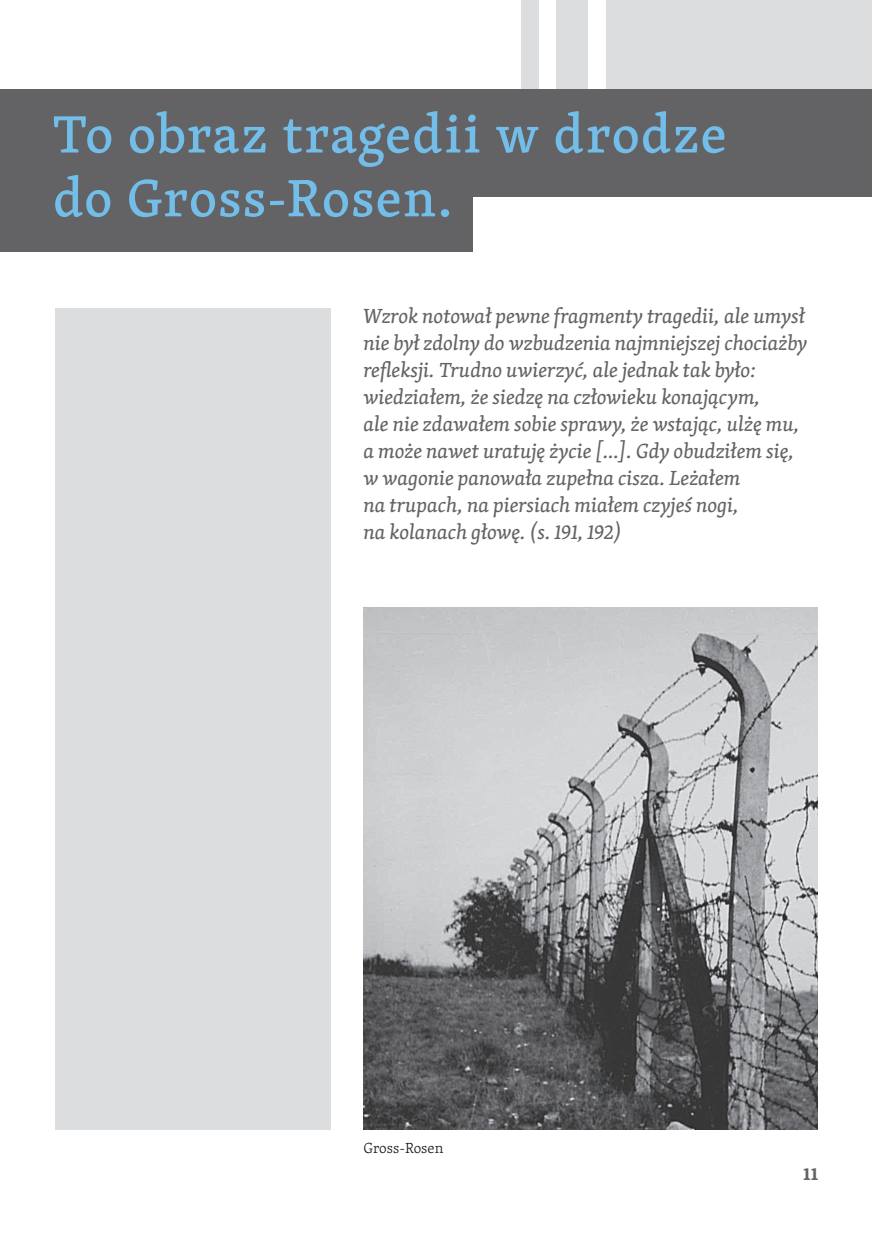
<style>
.page{position:relative;width:872px;height:1234px;background:#fff}
.page>*{position:absolute;margin:0;border:0;box-sizing:border-box;transform-origin:0 0}
.t1{font:500 54px/63.8px "Skolar Latin";letter-spacing:.025em;color:#73bde9}
.t2{font:italic 21px/27px "Skolar Latin";color:#636366}
.t3{font:700 18px "Skolar Latin";color:#636366}
.t4{font:300 15px "Skolar Latin";color:#231f20}
</style>
<div class="page">
<div style="left:606px;top:0;width:266px;height:89px;background:#dcdddf"></div>
<div style="left:556px;top:0;width:32px;height:89px;background:#dcdddf"></div>
<div style="left:521px;top:0;width:18px;height:89px;background:#dcdddf"></div>
<div style="left:0;top:89px;width:872px;height:108px;background:#636366"></div>
<img style="left:363px;top:607px;width:455px;height:522px">
<div style="left:55px;top:308px;width:276px;height:821px;background:#dcdddf"></div>
<div style="left:0;top:175px;width:472px;height:77px;background:#636366"></div>
<h1 class="t1" style="left:53px;top:101px;width:675px">To obraz tragedii w drodze do Gross-Rosen.</h1>
<p class="t2" style="left:363px;top:301px;width:445px">Wzrok notował pewne fragmenty tragedii, ale umysł nie był zdolny do wzbudzenia najmniejszej chociażby refleksji. Trudno uwierzyć, ale jednak tak było: wiedziałem, że siedzę na człowieku konającym,<br>ale nie zdawałem sobie sprawy, że wstając, ulżę mu, a może nawet uratuję życie […]. Gdy obudziłem się, w wagonie panowała zupełna cisza. Leżałem<br>na trupach, na piersiach miałem czyjeś nogi,<br>na kolanach głowę. (s. 191, 192)</p>
<p class="t4" style="left:363px;top:1136px;width:81px">Gross-Rosen</p>
<p class="t3" style="left:803px;top:1159px;width:16px">11</p>
</div>
